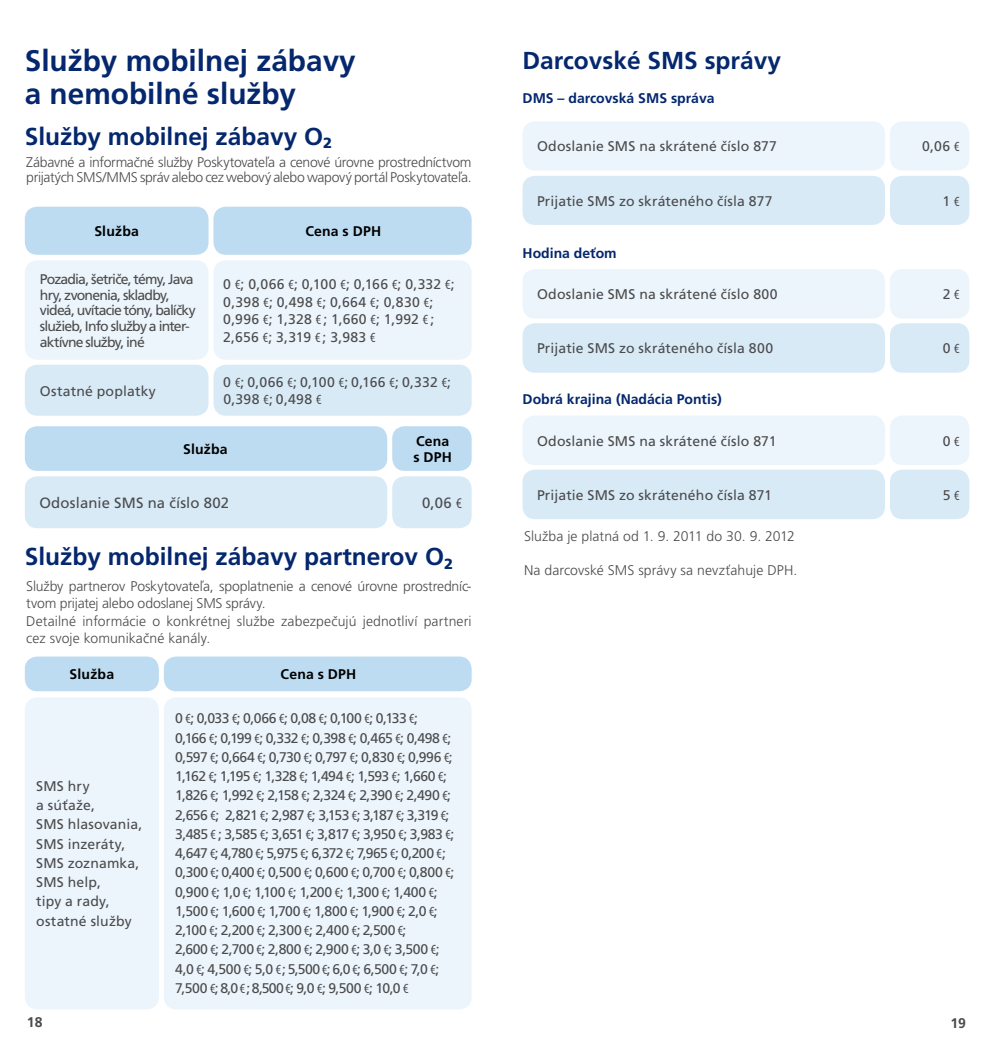
<style>
.page{position:relative;width:993px;height:1042px;background:#fff}
.page>*{position:absolute;margin:0;border:0;box-sizing:border-box;transform-origin:0 0}
.t1{font:700 29.75px/33.2px "Frutiger CE";color:#04276e}
.t2{font:700 24.5px "Frutiger CE";color:#04276e}
.t3{font:14.88px "Frutiger CE";letter-spacing:.01em;color:#4b4b4d}
.t4{font:14px/19.2px "Frutiger CE";letter-spacing:-.03em;color:#4b4b4d}
.t5{font:300 14px/17.5px "Frutiger CE";letter-spacing:-.01em;color:#4b4b4d}
.t6{font:14px/19.2px "Frutiger CE";letter-spacing:-.005em;color:#4b4b4d}
.t7{font:14px/15.8px "Frutiger CE";letter-spacing:-.06em;color:#4b4b4d}
.t8{font:14px/17.5px "Frutiger CE";letter-spacing:.02em;color:#4b4b4d}
.t9{font:14px/17.5px "Frutiger CE";letter-spacing:.015em;color:#4b4b4d}
.t10{font:700 14px "Frutiger CE";color:#04276e}
.t11{font:700 14px/15.8px "Frutiger CE";letter-spacing:.015em;color:#000}
.t12{font:700 14px "Frutiger CE";color:#4b4b4d}
.s1{font-family:"Myriad Pro";font-stretch:condensed}
</style>
<div class="page">
<div style="left:25px;top:426px;width:362px;height:45px;background:#bddcf1;border-radius:12px"></div>
<div style="left:392px;top:426px;width:79px;height:45px;background:#bddcf1;border-radius:12px"></div>
<div style="left:25px;top:476px;width:362px;height:52px;background:#d9eaf7;border-radius:12px"></div>
<div style="left:392px;top:476px;width:79px;height:52px;background:#d9eaf7;border-radius:12px"></div>
<div style="left:25px;top:207px;width:183px;height:48px;background:#bddcf1;border-radius:12px"></div>
<div style="left:213px;top:207px;width:258px;height:48px;background:#bddcf1;border-radius:12px"></div>
<div style="left:25px;top:260px;width:183px;height:100px;background:#ecf5fb;border-radius:12px"></div>
<div style="left:213px;top:260px;width:258px;height:100px;background:#ecf5fb;border-radius:12px"></div>
<div style="left:25px;top:365px;width:183px;height:51px;background:#d9eaf7;border-radius:12px"></div>
<div style="left:213px;top:365px;width:258px;height:51px;background:#d9eaf7;border-radius:12px"></div>
<div style="left:25px;top:697px;width:134px;height:312px;background:#ecf5fb;border-radius:12px"></div>
<div style="left:164px;top:697px;width:307px;height:312px;background:#ecf5fb;border-radius:12px"></div>
<div style="left:25px;top:656px;width:134px;height:35px;background:#bddcf1;border-radius:12px"></div>
<div style="left:164px;top:656px;width:307px;height:35px;background:#bddcf1;border-radius:12px"></div>
<div style="left:522px;top:121px;width:362px;height:49px;background:#ecf5fb;border-radius:12px"></div>
<div style="left:889px;top:121px;width:80px;height:49px;background:#ecf5fb;border-radius:12px"></div>
<div style="left:522px;top:176px;width:362px;height:49px;background:#d9eaf7;border-radius:12px"></div>
<div style="left:889px;top:176px;width:80px;height:49px;background:#d9eaf7;border-radius:12px"></div>
<div style="left:889px;top:269px;width:80px;height:50px;background:#ecf5fb;border-radius:12px"></div>
<div style="left:889px;top:415px;width:80px;height:50px;background:#ecf5fb;border-radius:12px"></div>
<div style="left:889px;top:323px;width:80px;height:50px;background:#d9eaf7;border-radius:12px"></div>
<div style="left:889px;top:470px;width:80px;height:49px;background:#d9eaf7;border-radius:12px"></div>
<div style="left:522px;top:269px;width:362px;height:50px;background:#ecf5fb;border-radius:12px"></div>
<div style="left:522px;top:415px;width:362px;height:50px;background:#ecf5fb;border-radius:12px"></div>
<div style="left:522px;top:323px;width:362px;height:50px;background:#d9eaf7;border-radius:12px"></div>
<div style="left:522px;top:470px;width:362px;height:49px;background:#d9eaf7;border-radius:12px"></div>
<h1 class="t1" style="left:25px;top:44px;width:332px">Služby mobilnej zábavy a nemobilné služby</h1>
<h2 class="t2" style="left:25px;top:122px;width:309px">Služby mobilnej zábavy O<sub>2</sub></h2>
<p class="t5" style="left:26px;top:155px;width:447px;line-height:14.9px">Zábavné a informačné služby Poskytovateľa a cenové úrovne prostredníctvom prijatých SMS/MMS správ alebo cez webový alebo wapový portál Poskytovateľa.</p>
<p class="t11" style="left:94px;top:223px;width:46px">Služba</p>
<p class="t11" style="left:305px;top:223px;width:77px">Cena s DPH</p>
<p class="t7" style="left:40px;top:271px;width:157px">Pozadia, šetriče, témy, Java hry, zvonenia, skladby, videá, uvítacie tóny, balíčky služieb, Info služby a inter&shy;aktívne služby, iné</p>
<p class="t8" style="left:223px;top:276px;width:233px">0 <span class="s1">€</span>; 0,066 <span class="s1">€</span>; 0,100 <span class="s1">€</span>; 0,166 <span class="s1">€</span>; 0,332 <span class="s1">€</span>;<br>0,398 <span class="s1">€</span>; 0,498 <span class="s1">€</span>; 0,664 <span class="s1">€</span>; 0,830 <span class="s1">€</span>;<br>0,996 <span class="s1">€</span>; 1,328 <span class="s1">€</span> ; 1,660 <span class="s1">€</span>; 1,992 <span class="s1">€</span> ;<br>2,656 <span class="s1">€</span>; 3,319 <span class="s1">€</span> ; 3,983 <span class="s1">€</span></p>
<p class="t9" style="left:40px;top:382px;width:117px">Ostatné poplatky</p>
<p class="t9" style="left:223px;top:373px;width:229px">0 <span class="s1">€</span>; 0,066 <span class="s1">€</span>; 0,100 <span class="s1">€</span>; 0,166 <span class="s1">€</span>; 0,332 <span class="s1">€</span>;<br>0,398 <span class="s1">€</span>; 0,498 <span class="s1">€</span></p>
<p class="t11" style="left:183px;top:441px;width:46px">Služba</p>
<p class="t11" style="left:413px;top:433px;width:40px">Cena s DPH</p>
<p class="t3" style="left:39px;top:494px;width:191px">Odoslanie SMS na číslo 802</p>
<p class="t3" style="left:422px;top:494px;width:41px">0,06 <span class="s1">€</span></p>
<h2 class="t2" style="left:25px;top:542px;width:429px">Služby mobilnej zábavy partnerov O<sub>2</sub></h2>
<p class="t5" style="left:26px;top:577px;width:446px">Služby partnerov Poskytovateľa, spoplatnenie a cenové úrovne prostredníc&shy;tvom prijatej alebo odoslanej SMS správy.<br>Detailné informácie o konkrétnej službe zabezpečujú jednotliví partneri cez svoje komunikačné kanály.</p>
<p class="t11" style="left:69px;top:666px;width:46px">Služba</p>
<p class="t11" style="left:280px;top:666px;width:77px">Cena s DPH</p>
<p class="t6" style="left:36px;top:776px;width:108px">SMS hry<br>a súťaže,<br>SMS hlasovania,<br>SMS inzeráty,<br>SMS zoznamka,<br>SMS help,<br>tipy a rady, ostatné služby</p>
<p class="t4" style="left:175px;top:709px;width:280px">0 <span class="s1">€</span>; 0,033 <span class="s1">€</span>; 0,066 <span class="s1">€</span>; 0,08 <span class="s1">€</span>; 0,100 <span class="s1">€</span>; 0,133 <span class="s1">€</span>;<br>0,166 <span class="s1">€</span>; 0,199 <span class="s1">€</span>; 0,332 <span class="s1">€</span>; 0,398 <span class="s1">€</span>; 0,465 <span class="s1">€</span>; 0,498 <span class="s1">€</span>; 0,597 <span class="s1">€</span>; 0,664 <span class="s1">€</span>; 0,730 <span class="s1">€</span>; 0,797 <span class="s1">€</span>; 0,830 <span class="s1">€</span>; 0,996 <span class="s1">€</span>; 1,162 <span class="s1">€</span>; 1,195 <span class="s1">€</span>; 1,328 <span class="s1">€</span>; 1,494 <span class="s1">€</span>; 1,593 <span class="s1">€</span>; 1,660 <span class="s1">€</span>; 1,826 <span class="s1">€</span>; 1,992 <span class="s1">€</span>; 2,158 <span class="s1">€</span>; 2,324 <span class="s1">€</span>; 2,390 <span class="s1">€</span>; 2,490 <span class="s1">€</span>; 2,656 <span class="s1">€</span>; 2,821 <span class="s1">€</span>; 2,987 <span class="s1">€</span>; 3,153 <span class="s1">€</span>; 3,187 <span class="s1">€</span>; 3,319 <span class="s1">€</span>; 3,485 <span class="s1">€</span> ; 3,585 <span class="s1">€</span>; 3,651 <span class="s1">€</span>; 3,817 <span class="s1">€</span>; 3,950 <span class="s1">€</span>; 3,983 <span class="s1">€</span>; 4,647 <span class="s1">€</span>; 4,780 <span class="s1">€</span>; 5,975 <span class="s1">€</span>; 6,372 <span class="s1">€</span>; 7,965 <span class="s1">€</span>; 0,200 <span class="s1">€</span> ; 0,300 <span class="s1">€</span>; 0,400 <span class="s1">€</span>; 0,500 <span class="s1">€</span>; 0,600 <span class="s1">€</span>; 0,700 <span class="s1">€</span>; 0,800 <span class="s1">€</span>; 0,900 <span class="s1">€</span>; 1,0 <span class="s1">€</span>; 1,100 <span class="s1">€</span>; 1,200 <span class="s1">€</span>; 1,300 <span class="s1">€</span>; 1,400 <span class="s1">€</span>; 1,500 <span class="s1">€</span>; 1,600 <span class="s1">€</span>; 1,700 <span class="s1">€</span>; 1,800 <span class="s1">€</span>; 1,900 <span class="s1">€</span>; 2,0 <span class="s1">€</span>; 2,100 <span class="s1">€</span>; 2,200 <span class="s1">€</span>; 2,300 <span class="s1">€</span>; 2,400 <span class="s1">€</span>; 2,500 <span class="s1">€</span>;<br>2,600 <span class="s1">€</span>; 2,700 <span class="s1">€</span>; 2,800 <span class="s1">€</span>; 2,900 <span class="s1">€</span>; 3,0 <span class="s1">€</span>; 3,500 <span class="s1">€</span>; 4,0 <span class="s1">€</span>; 4,500 <span class="s1">€</span>; 5,0 <span class="s1">€</span> ; 5,500 <span class="s1">€</span>; 6,0 <span class="s1">€</span>; 6,500 <span class="s1">€</span>; 7,0 <span class="s1">€</span>; 7,500 <span class="s1">€</span>; 8,0 <span class="s1">€</span> ; 8,500 <span class="s1">€</span>; 9,0 <span class="s1">€</span>; 9,500 <span class="s1">€</span>; 10,0 <span class="s1">€</span></p>
<h2 class="t2" style="left:522px;top:46px;width:260px">Darcovské SMS správy</h2>
<p class="t10" style="left:522px;top:90px;width:193px">DMS – darcovská SMS správa</p>
<p class="t6" style="left:537px;top:137px;width:241px">Odoslanie SMS na skrátené číslo 877</p>
<p class="t6" style="left:921px;top:137px;width:39px">0,06 <span class="s1">€</span></p>
<p class="t6" style="left:537px;top:191px;width:237px">Prijatie SMS zo skráteného čísla 877</p>
<p class="t6" style="left:942px;top:191px;width:19px">1 <span class="s1">€</span></p>
<p class="t10" style="left:522px;top:245px;width:96px">Hodina deťom</p>
<p class="t9" style="left:537px;top:286px;width:242px">Odoslanie SMS na skrátené číslo 800</p>
<p class="t6" style="left:537px;top:339px;width:238px">Prijatie SMS zo skráteného čísla 800</p>
<p class="t10" style="left:522px;top:391px;width:201px">Dobrá krajina (Nadácia Pontis)</p>
<p class="t6" style="left:537px;top:431px;width:241px">Odoslanie SMS na skrátené číslo 871</p>
<p class="t6" style="left:537px;top:485px;width:236px">Prijatie SMS zo skráteného čísla 871</p>
<p class="t5" style="left:524px;top:528px;width:272px">Služba je platná od 1. 9. 2011 do 30. 9. 2012</p>
<p class="t5" style="left:524px;top:562px;width:275px">Na darcovské SMS správy sa nevzťahuje DPH.</p>
<p class="t6" style="left:942px;top:285px;width:18px">2 <span class="s1">€</span></p>
<p class="t6" style="left:942px;top:339px;width:18px">0 <span class="s1">€</span></p>
<p class="t6" style="left:942px;top:431px;width:18px">0 <span class="s1">€</span></p>
<p class="t6" style="left:942px;top:485px;width:18px">5 <span class="s1">€</span></p>
<p class="t12" style="left:27px;top:1014px;width:17px">18</p>
<p class="t12" style="left:950px;top:1015px;width:17px">19</p>
</div>
